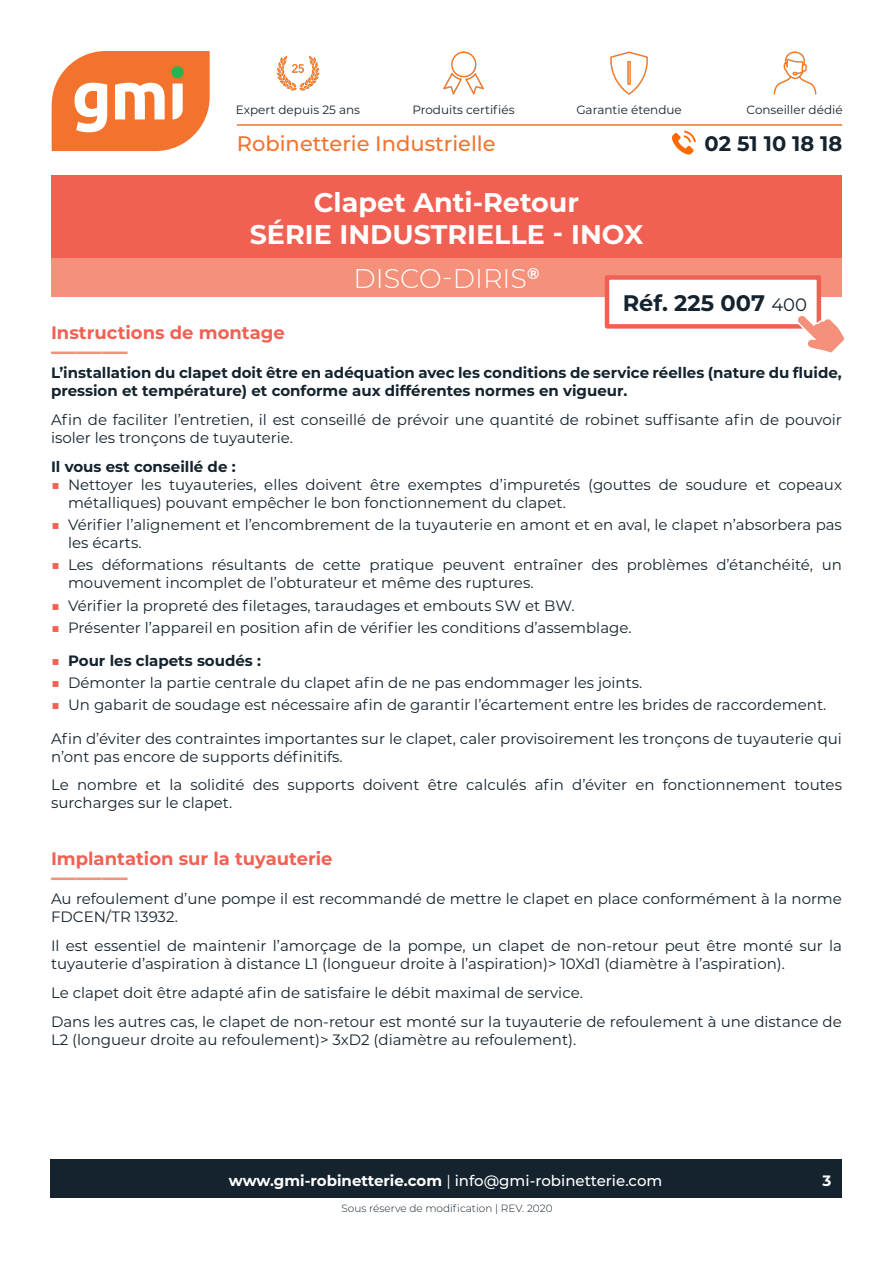
<style>
.page{position:relative;width:893px;height:1263px;background:#fff}
.page>*{position:absolute;margin:0;border:0;box-sizing:border-box;transform-origin:0 0}
.TITRE_Fiche_produit{font:700 27px "Montserrat";color:#fff}
.TITRE_Fiche_produit-2{font:300 27px "Montserrat";color:#fff}
.SOULIGNEMENT_SOUS-TI{font:700 25.5px "Montserrat";color:#f5907b}
.RÉFÉRENCE{font:700 22.5px "Montserrat";color:#14232d}
.t1{font:500 21px "Montserrat";color:#f3732c}
.t2{font:700 21px "Montserrat";color:#14232d}
.SOUS-TITRE{font:700 18px "Montserrat";color:#f16153}
.TEXTE{font:15px/18px "Montserrat";color:#14232d}
.TEXTE-2{font:700 15px/18px "Montserrat";color:#14232d}
.t3{font:500 15px "Montserrat";color:#fff}
.t4{font:700 15px "Montserrat";color:#fff}
.t5{font:12px "Montserrat";color:#14232d}
.NOTE_BAS_DE_PAGE{font:300 10.5px "Montserrat";color:#14232d}
.s1{font-weight:400;font-size:18px}
.s2{font-weight:500;color:#f16153}
.s3{font-weight:700}
.s4{font-weight:400}
</style>
<div class="page">
<div style="left:52px;top:175px;width:790px;height:83px;background:#f16153"></div>
<div style="left:52px;top:258px;width:790px;height:39px;background:#f5907b"></div>
<div style="left:605px;top:275px;width:216px;height:54px;background:#fff;border:4px solid #f16153"></div>
<div style="left:50px;top:1160px;width:792px;height:38px;background:#14232d"></div>
<svg style="left:52px;top:51px;width:158px;height:100px"></svg>
<hr style="left:237px;top:124px;width:605px;height:2px;background:#f3732c">
<img style="left:276px;top:55px;width:44px;height:36px">
<img style="left:443px;top:51px;width:41px;height:44px">
<img style="left:610px;top:51px;width:38px;height:44px">
<img style="left:773px;top:51px;width:44px;height:44px">
<svg style="left:672px;top:131px;width:24px;height:24px"></svg>
<svg style="left:795px;top:313px;width:50px;height:40px"></svg>
<p class="t5" style="left:236px;top:101px;width:126px">Expert depuis 25 ans</p>
<p class="t5" style="left:412px;top:101px;width:104px">Produits certifiés</p>
<p class="t5" style="left:576px;top:101px;width:107px">Garantie étendue</p>
<p class="t5" style="left:747px;top:101px;width:98px">Conseiller dédié</p>
<h3 class="t1" style="left:237px;top:129px;width:260px">Robinetterie Industrielle</h3>
<h3 class="t2" style="left:705px;top:129px;width:139px">02 51 10 18 18</h3>
<p class="TITRE_Fiche_produit" style="left:314px;top:183px;width:267px">Clapet Anti-Retour</p>
<p class="TITRE_Fiche_produit" style="left:250px;top:215px;width:395px">SÉRIE INDUSTRIELLE - INOX</p>
<p class="TITRE_Fiche_produit-2" style="left:354px;top:260px;width:187px">DISCO-DIRIS<sup>®</sup></p>
<p class="RÉFÉRENCE" style="left:623px;top:287px;width:186px">Réf. 225 007 <span class="s1">400</span></p>
<p class="SOUS-TITRE" style="left:51px;top:320px;width:235px">Instructions de montage</p>
<p class="SOULIGNEMENT_SOUS-TI" style="left:51px;top:333px;width:78px">――—</p>
<p class="TEXTE-2" style="left:51px;top:363px;width:792px">L’installation du clapet doit être en adéquation avec les conditions de service réelles (nature du fluide, pression et température) et conforme aux différentes normes en vigueur.</p>
<p class="TEXTE" style="left:51px;top:410px;width:792px">Afin de faciliter l’entretien, il est conseillé de prévoir une quantité de robinet suffisante afin de pouvoir isoler les tronçons de tuyauterie.</p>
<p class="TEXTE-2" style="left:51px;top:457px;width:186px">Il vous est conseillé de :</p>
<p class="TEXTE" style="left:68px;top:475px;width:775px;text-indent:-17px"><span class="s2">■</span> Nettoyer les tuyauteries, elles doivent être exemptes d’impuretés (gouttes de soudure et copeaux métalliques) pouvant empêcher le bon fonctionnement du clapet.</p>
<p class="TEXTE" style="left:68px;top:515px;width:775px;text-indent:-17px"><span class="s2">■</span> Vérifier l’alignement et l’encombrement de la tuyauterie en amont et en aval, le clapet n’absorbera pas les écarts.</p>
<p class="TEXTE" style="left:68px;top:555px;width:775px;text-indent:-17px"><span class="s2">■</span> Les déformations résultants de cette pratique peuvent entraîner des problèmes d’étanchéité, un mouvement incomplet de l’obturateur et même des ruptures.</p>
<p class="TEXTE" style="left:51px;top:596px;width:525px"><span class="s2">■</span> Vérifier la propreté des filetages, taraudages et embouts SW et BW.</p>
<p class="TEXTE" style="left:51px;top:618px;width:582px"><span class="s2">■</span> Présenter l’appareil en position afin de vérifier les conditions d’assemblage.</p>
<p class="TEXTE-2" style="left:51px;top:651px;width:212px"><span class="s2">■</span> Pour les clapets soudés :</p>
<p class="TEXTE" style="left:51px;top:673px;width:593px"><span class="s2">■</span> Démonter la partie centrale du clapet afin de ne pas endommager les joints.</p>
<p class="TEXTE" style="left:51px;top:696px;width:777px"><span class="s2">■</span> Un gabarit de soudage est nécessaire afin de garantir l’écartement entre les brides de raccordement.</p>
<p class="TEXTE" style="left:51px;top:729px;width:792px">Afin d’éviter des contraintes importantes sur le clapet, caler provisoirement les tronçons de tuyauterie qui n’ont pas encore de supports définitifs.</p>
<p class="TEXTE" style="left:51px;top:775px;width:792px">Le nombre et la solidité des supports doivent être calculés afin d’éviter en fonctionnement toutes surcharges sur le clapet.</p>
<p class="SOUS-TITRE" style="left:51px;top:846px;width:283px">Implantation sur la tuyauterie</p>
<p class="SOULIGNEMENT_SOUS-TI" style="left:51px;top:859px;width:78px">――—</p>
<p class="TEXTE" style="left:51px;top:889px;width:792px">Au refoulement d’une pompe il est recommandé de mettre le clapet en place conformément à la norme<br>FDCEN/TR 13932.</p>
<p class="TEXTE" style="left:51px;top:936px;width:792px">Il est essentiel de maintenir l’amorçage de la pompe, un clapet de non-retour peut être monté sur la tuyauterie d’aspiration à distance L1 (longueur droite à l’aspiration)&gt; 10Xd1 (diamètre à l’aspiration).</p>
<p class="TEXTE" style="left:51px;top:983px;width:533px">Le clapet doit être adapté afin de satisfaire le débit maximal de service.</p>
<p class="TEXTE" style="left:51px;top:1012px;width:792px">Dans les autres cas, le clapet de non-retour est monté sur la tuyauterie de refoulement à une distance de<br>L2 (longueur droite au refoulement)&gt; 3xD2 (diamètre au refoulement).</p>
<p class="t3" style="left:229px;top:1170px;width:435px"><span class="s3">www.gmi-robinetterie.com</span> <span class="s4">|</span> info@gmi-robinetterie.com</p>
<p class="t4" style="left:822px;top:1170px;width:10px">3</p>
<p class="NOTE_BAS_DE_PAGE" style="left:342px;top:1201px;width:212px">Sous réserve de modification | REV. 2020</p>
</div>
